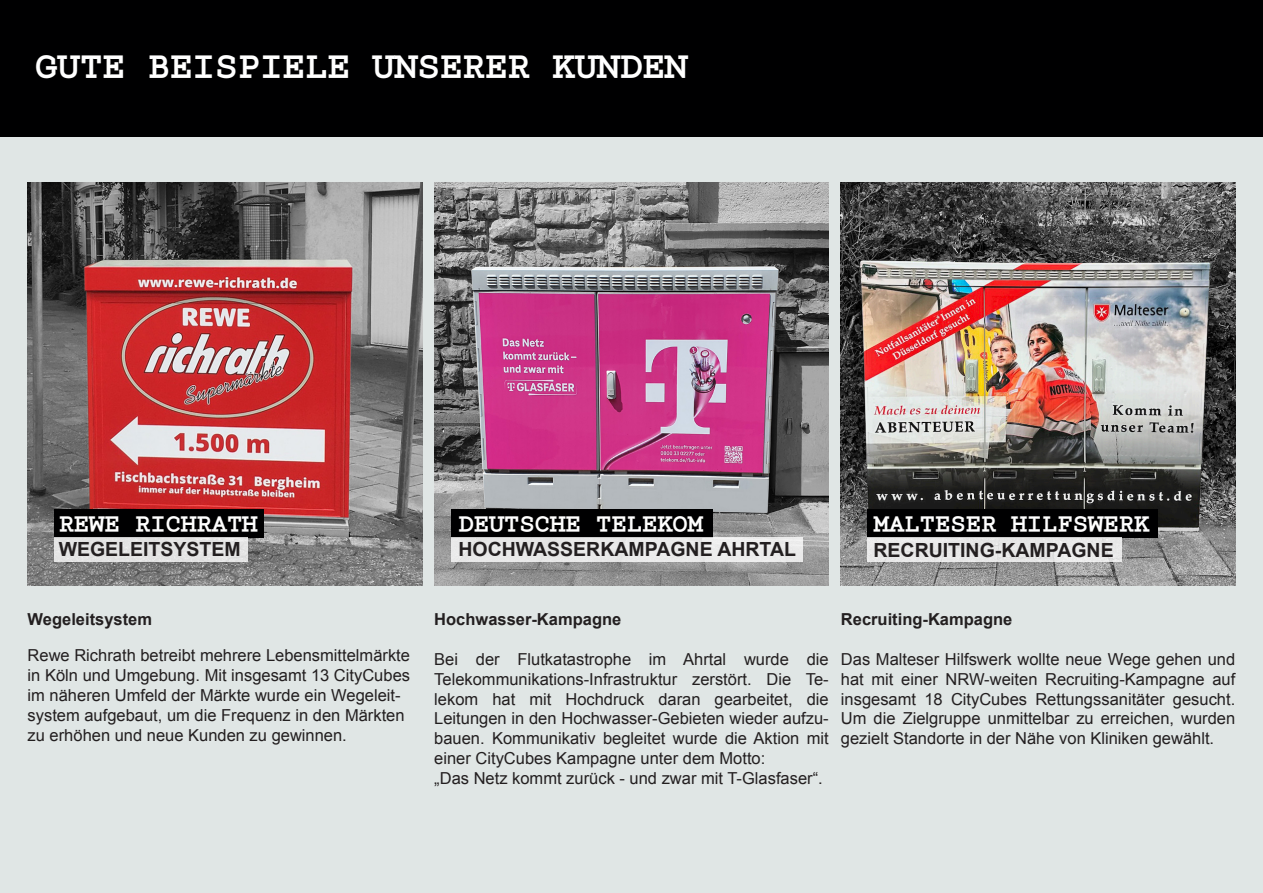
<style>
.page{position:relative;width:1263px;height:893px;background:#e0e6e5}
.page>*{position:absolute;margin:0;border:0;box-sizing:border-box;transform-origin:0 0}
.t1{font:800 37.5px "Electrica";color:#fff}
.t2{font:800 25.5px "Electrica";color:#fff}
.t3{font:700 19.5px "Arial";color:#231f20}
.t4{font:16.5px/19.8px "Arial";color:#231f20;text-align:justify}
.t5{font:700 16.5px "Arial";color:#231f20}
</style>
<div class="page">
<div style="left:0;top:0;width:1263px;height:136px;background:#000001"></div>
<img style="left:28px;top:183px;width:394px;height:402px">
<div style="left:54px;top:509px;width:210px;height:28px;background:#000001"></div>
<div style="left:54px;top:537px;width:193px;height:25px;background:#e4e4e4"></div>
<img style="left:434px;top:183px;width:395px;height:402px">
<div style="left:452px;top:509px;width:261px;height:28px;background:#000001"></div>
<div style="left:452px;top:537px;width:351px;height:25px;background:#eaeaea"></div>
<img style="left:841px;top:183px;width:394px;height:402px">
<div style="left:867px;top:509px;width:291px;height:28px;background:#000001"></div>
<div style="left:867px;top:537px;width:254px;height:25px;background:#e8e8e8"></div>
<p class="t1" style="left:35px;top:46px;width:654px">GUTE BEISPIELE UNSERER KUNDEN</p>
<p class="t2" style="left:59px;top:510px;width:200px">REWE RICHRATH</p>
<p class="t3" style="left:59px;top:536px;width:184px">WEGELEITSYSTEM</p>
<p class="t5" style="left:28px;top:609px;width:126px">Wegeleitsystem</p>
<p class="t4" style="left:28px;top:646px;width:384px;text-align:left">Rewe Richrath betreibt mehrere Lebensmittelmärkte in Köln und Umgebung. Mit insgesamt 13 CityCubes im näheren Umfeld der Märkte wurde ein Wegeleit&shy;system aufgebaut, um die Frequenz in den Märkten zu erhöhen und neue Kunden zu gewinnen.</p>
<p class="t2" style="left:458px;top:510px;width:246px">DEUTSCHE TELEKOM</p>
<p class="t3" style="left:458px;top:536px;width:339px">HOCHWASSERKAMPAGNE AHRTAL</p>
<p class="t2" style="left:874px;top:510px;width:277px">MALTESER HILFSWERK</p>
<p class="t3" style="left:873px;top:537px;width:242px">RECRUITING-KAMPAGNE</p>
<p class="t5" style="left:434px;top:609px;width:189px">Hochwasser-Kampagne</p>
<p class="t4" style="left:434px;top:649px;width:396px">Bei der Flutkatastrophe im Ahrtal wurde die Telekommunikations-Infrastruktur zerstört. Die Te&shy;lekom hat mit Hochdruck daran gearbeitet, die Leitungen in den Hochwasser-Gebieten wieder aufzu&shy;bauen. Kommunikativ begleitet wurde die Aktion mit einer CityCubes Kampagne unter dem Motto:</p>
<p class="t4" style="left:434px;top:768px;width:390px">„Das Netz kommt zurück - und zwar mit T-Glasfaser“.</p>
<p class="t5" style="left:841px;top:609px;width:173px">Recruiting-Kampagne</p>
<p class="t4" style="left:841px;top:649px;width:396px">Das Malteser Hilfswerk wollte neue Wege gehen und hat mit einer NRW-weiten Recruiting-Kampagne auf insgesamt 18 CityCubes Rettungssanitäter gesucht.<br>Um die Zielgruppe unmittelbar zu erreichen, wurden gezielt Standorte in der Nähe von Kliniken gewählt.</p>
</div>
